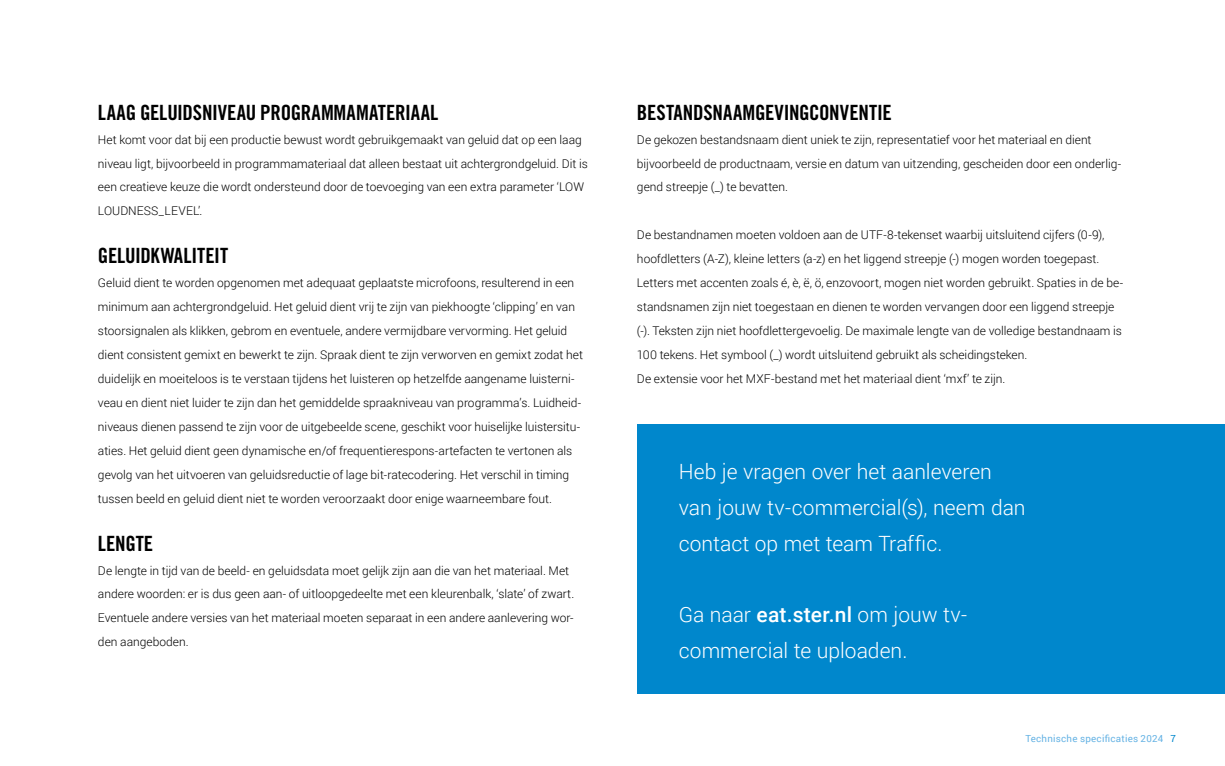
<style>
.page{position:relative;width:1225px;height:766px;background:#fff}
.page>*{position:absolute;margin:0;border:0;box-sizing:border-box;transform-origin:0 0}
.t1{font:300 21px/35.8px "Roboto";color:#fff}
.t2{font:21px "Trade Gothic LT Std Bd Cn 20";letter-spacing:-.005em;color:#000}
.t3{font:300 12px/23.9px "Roboto";color:#000}
.t4{font:9.75px "Roboto";letter-spacing:.025em;color:#66b3e4}
.s1{font-weight:500}
.s2{color:#0087cc}
</style>
<div class="page">
<div style="left:637px;top:424px;width:588px;height:270px;background:#0087cc"></div>
<h1 class="t2" style="left:98px;top:99px;width:342px">LAAG GELUIDSNIVEAU PROGRAMMAMATERIAAL</h1>
<p class="t3" style="left:98px;top:127px;width:491px">Het komt voor dat bij een productie bewust wordt gebruikgemaakt van geluid dat op een laag niveau ligt, bijvoorbeeld in programmamateriaal dat alleen bestaat uit achtergrondgeluid. Dit is een creatieve keuze die wordt ondersteund door de toevoeging van een extra parameter ‘LOW LOUDNESS_LEVEL’.</p>
<h1 class="t2" style="left:98px;top:243px;width:132px">GELUIDKWALITEIT</h1>
<p class="t3" style="left:98px;top:270px;width:486px">Geluid dient te worden opgenomen met adequaat geplaatste microfoons, resulterend in een minimum aan achtergrondgeluid. Het geluid dient vrij te zijn van piekhoogte ‘clipping’ en van stoorsignalen als klikken, gebrom en eventuele, andere vermijdbare vervorming. Het geluid dient consistent gemixt en bewerkt te zijn. Spraak dient te zijn verworven en gemixt zodat het duidelijk en moeiteloos is te verstaan tijdens het luisteren op hetzelfde aangename luisterni&shy;veau en dient niet luider te zijn dan het gemiddelde spraakniveau van programma’s. Luidheid&shy;niveaus dienen passend te zijn voor de uitgebeelde scene, geschikt voor huiselijke luistersitu&shy;aties. Het geluid dient geen dynamische en/of frequentierespons-artefacten te vertonen als gevolg van het uitvoeren van geluidsreductie of lage bit-ratecodering. Het verschil in timing tussen beeld en geluid dient niet te worden veroorzaakt door enige waarneembare fout.</p>
<h1 class="t2" style="left:98px;top:530px;width:57px">LENGTE</h1>
<p class="t3" style="left:98px;top:557px;width:478px">De lengte in tijd van de beeld- en geluidsdata moet gelijk zijn aan die van het materiaal. Met andere woorden: er is dus geen aan- of uitloopgedeelte met een kleurenbalk, ‘slate’ of zwart.<br>Eventuele andere versies van het materiaal moeten separaat in een andere aanlevering wor&shy;den aangeboden.</p>
<h1 class="t2" style="left:637px;top:99px;width:256px">BESTANDSNAAMGEVINGCONVENTIE</h1>
<p class="t3" style="left:637px;top:127px;width:486px">De gekozen bestandsnaam dient uniek te zijn, representatief voor het materiaal en dient bijvoorbeeld de productnaam, versie en datum van uitzending, gescheiden door een onderlig&shy;gend streepje (_) te bevatten.</p>
<p class="t3" style="left:637px;top:223px;width:488px">De bestandnamen moeten voldoen aan de UTF-8-tekenset waarbij uitsluitend cijfers (0-9), hoofdletters (A-Z), kleine letters (a-z) en het liggend streepje (-) mogen worden toegepast.<br>Letters met accenten zoals é, è, ë, ö, enzovoort, mogen niet worden gebruikt. Spaties in de be&shy;standsnamen zijn niet toegestaan en dienen te worden vervangen door een liggend streepje (-). Teksten zijn niet hoofdlettergevoelig. De maximale lengte van de volledige bestandnaam is 100 tekens. Het symbool (_) wordt uitsluitend gebruikt als scheidingsteken.<br>De extensie voor het MXF-bestand met het materiaal dient ‘mxf’ te zijn.</p>
<h1 class="t1" style="left:679px;top:452px;width:348px">Heb je vragen over het aanleveren van jouw tv-commercial(s), neem dan contact op met team Traffic.</h1>
<h1 class="t1" style="left:679px;top:596px;width:290px">Ga naar <span class="s1">eat.ster.nl</span> om jouw tv&shy;commercial te uploaden.</h1>
<p class="t4" style="left:1025px;top:731px;width:152px">Technische specificaties 2024 <span class="s2">‣ 7</span></p>
</div>
